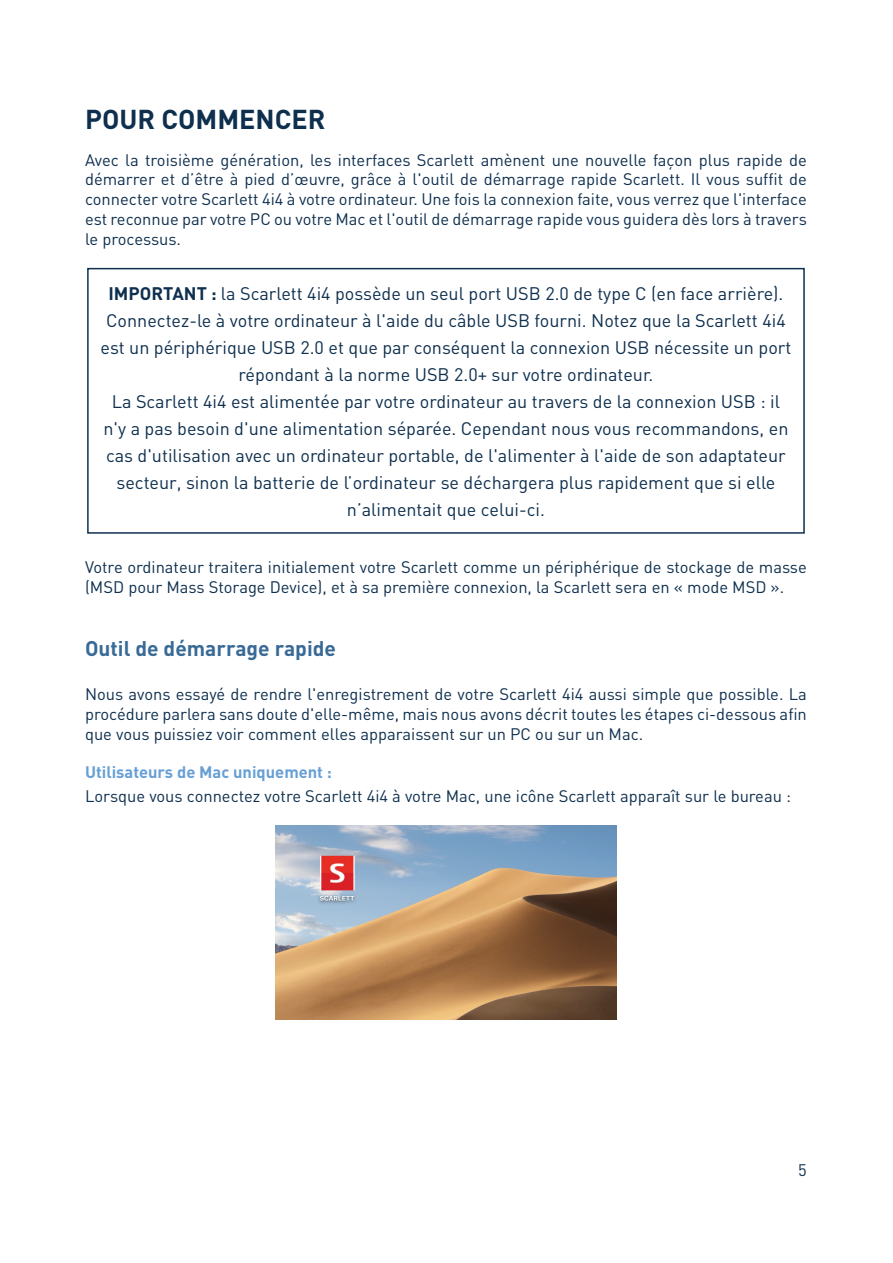
<style>
.page{position:relative;width:893px;height:1263px;background:#fff}
.page>*{position:absolute;margin:0;border:0;box-sizing:border-box;transform-origin:0 0}
.t1{font:700 27px "DIN";color:#0e2f4e}
.t2{font:700 21px "DIN";color:#396a96}
.t3{font:18px/27px "DIN";color:#0e2f4e;text-align:center}
.t4{font:16.5px/19.8px "DIN";color:#0e2f4e;text-align:justify}
.t5{font:700 16.5px "DIN";color:#669fd5}
.s1{font-weight:700}
</style>
<div class="page">
<div style="left:87px;top:268px;width:718px;height:266px;border:2px solid #0e2f4e"></div>
<img style="left:276px;top:825px;width:340px;height:195px">
<h1 class="t1" style="left:85px;top:101px;width:242px">POUR COMMENCER</h1>
<p class="t4" style="left:85px;top:149px;width:723px">Avec la troisième génération, les interfaces Scarlett amènent une nouvelle façon plus rapide de démarrer et d’être à pied d’œuvre, grâce à l'outil de démarrage rapide Scarlett. Il vous suffit de connecter votre Scarlett 4i4 à votre ordinateur. Une fois la connexion faite, vous verrez que l'interface est reconnue par votre PC ou votre Mac et l'outil de démarrage rapide vous guidera dès lors à travers le processus.</p>
<p class="t3" style="left:100px;top:280px;width:692px"><span class="s1">IMPORTANT :</span> la Scarlett 4i4 possède un seul port USB 2.0 de type C (en face arrière).<br>Connectez-le à votre ordinateur à l'aide du câble USB fourni. Notez que la Scarlett 4i4 est un périphérique USB 2.0 et que par conséquent la connexion USB nécessite un port répondant à la norme USB 2.0+ sur votre ordinateur.<br>La Scarlett 4i4 est alimentée par votre ordinateur au travers de la connexion USB : il n'y a pas besoin d'une alimentation séparée. Cependant nous vous recommandons, en cas d'utilisation avec un ordinateur portable, de l'alimenter à l'aide de son adaptateur secteur, sinon la batterie de l’ordinateur se déchargera plus rapidement que si elle n’alimentait que celui-ci.</p>
<p class="t4" style="left:85px;top:557px;width:723px">Votre ordinateur traitera initialement votre Scarlett comme un périphérique de stockage de masse (MSD pour Mass Storage Device), et à sa première connexion, la Scarlett sera en « mode MSD ».</p>
<p class="t2" style="left:85px;top:635px;width:253px">Outil de démarrage rapide</p>
<p class="t4" style="left:85px;top:684px;width:723px">Nous avons essayé de rendre l'enregistrement de votre Scarlett 4i4 aussi simple que possible. La procédure parlera sans doute d'elle-même, mais nous avons décrit toutes les étapes ci-dessous afin que vous puissiez voir comment elles apparaissent sur un PC ou sur un Mac.</p>
<p class="t5" style="left:85px;top:761px;width:248px">Utilisateurs de Mac uniquement :</p>
<p class="t4" style="left:85px;top:786px;width:707px">Lorsque vous connectez votre Scarlett 4i4 à votre Mac, une icône Scarlett apparaît sur le bureau :</p>
<p class="t4" style="left:798px;top:1160px;width:10px">5</p>
</div>
